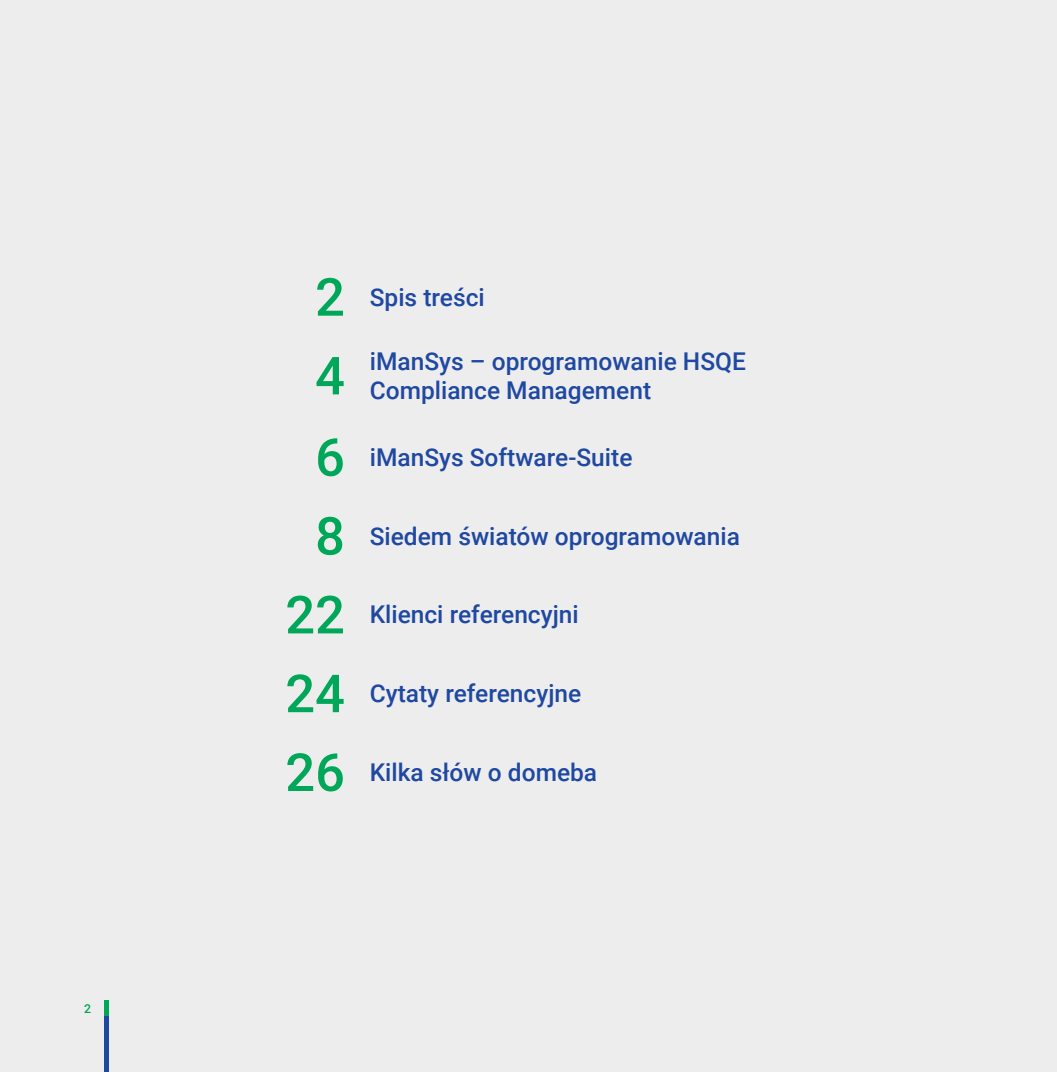
<style>
.page{position:relative;width:1057px;height:1072px;background:#fff}
.page>*{position:absolute;margin:0;border:0;box-sizing:border-box;transform-origin:0 0}
.t1{font:500 52.5px/81.4px "Roboto";color:#00a759}
.t2{font:500 24.5px/29.4px "Roboto";color:#1f48a1}
.t3{font:500 12.25px "Roboto";color:#00a759}
.s1{font-size:52.5px;color:#00a759}
</style>
<div class="page">
<div style="left:0;top:0;width:1057px;height:1071px;background:#ededee"></div>
<div style="left:104px;top:1016px;width:5px;height:55px;background:#1f48a1"></div>
<div style="left:104px;top:1000px;width:5px;height:15px;background:#00a759"></div>
<p class="t3" style="left:84px;top:999px;width:8px">2</p>
<p class="t2" style="left:315px;top:281px;width:171px"><span class="s1">2</span> Spis treści</p>
<h1 class="t1" style="left:315px;top:333px;width:31px">4<br>6</h1>
<h1 class="t1" style="left:315px;top:493px;width:31px">8</h1>
<h1 class="t1" style="left:285px;top:572px;width:61px">22</h1>
<h1 class="t1" style="left:285px;top:652px;width:61px;line-height:78.8px">24<br>26</h1>
<p class="t2" style="left:370px;top:345px;width:378px">iManSys – oprogramowanie HSQE<br>Compliance Management</p>
<p class="t2" style="left:370px;top:441px;width:264px">iManSys Software-Suite</p>
<p class="t2" style="left:370px;top:520px;width:372px">Siedem światów oprogramowania</p>
<p class="t2" style="left:370px;top:599px;width:210px">Klienci referencyjni</p>
<p class="t2" style="left:370px;top:678px;width:213px">Cytaty referencyjne</p>
<p class="t2" style="left:370px;top:756px;width:229px">Kilka słów o domeba</p>
</div>
